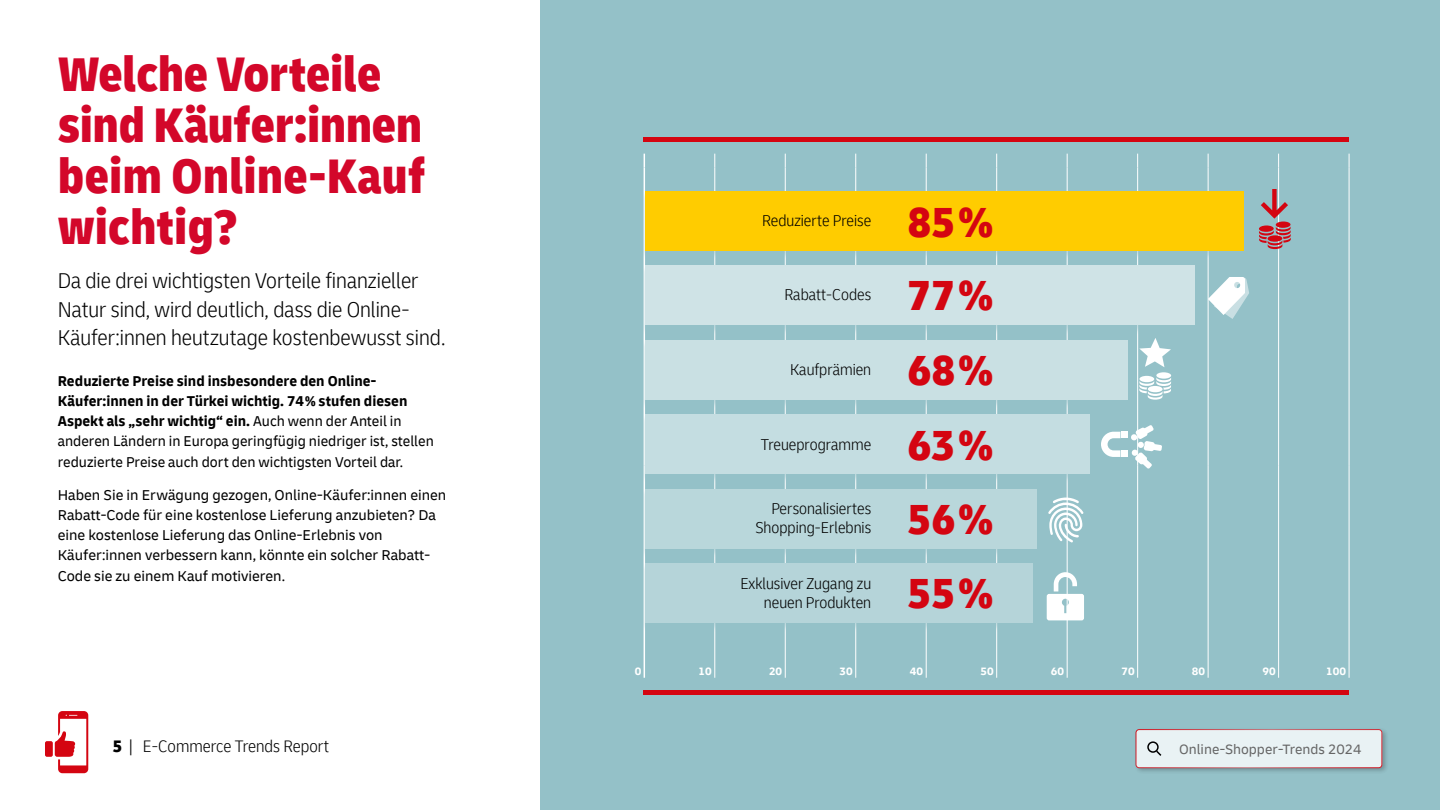
<style>
.page{position:relative;width:1440px;height:810px;background:#fff}
.page>*{position:absolute;margin:0;border:0;box-sizing:border-box;transform-origin:0 0}
.t1{font:900 condensed 51px/51px "Delivery";letter-spacing:-.01em;color:#d3072a}
.t2{font:900 condensed 44.25px/74.4px "Delivery";color:#d40511}
.t3{font:300 condensed 22.5px/28.5px "Delivery";color:#000}
.t4{font:300 condensed 17.55px "Delivery";color:#000}
.t5{font:300 condensed 16.5px/18.9px "Delivery";color:#000;text-align:right}
.t6{font:15px/20.2px "Delivery";color:#000}
.t7{font:14.25px "Delivery";color:#666}
.t8{font:700 11.25px "Delivery";color:#fff}
.s1{font-weight:700}
.s2{font-weight:900}
</style>
<div class="page">
<div style="left:540px;top:0;width:900px;height:810px;background:#94c1c8"></div>
<svg style="left:715px;top:154px;width:1px;height:14px"></svg>
<svg style="left:785px;top:154px;width:1px;height:14px"></svg>
<svg style="left:856px;top:154px;width:1px;height:14px"></svg>
<svg style="left:926px;top:154px;width:1px;height:14px"></svg>
<svg style="left:997px;top:154px;width:1px;height:14px"></svg>
<svg style="left:1067px;top:154px;width:1px;height:14px"></svg>
<svg style="left:1137px;top:154px;width:1px;height:14px"></svg>
<svg style="left:1208px;top:154px;width:1px;height:14px"></svg>
<svg style="left:1278px;top:154px;width:1px;height:14px"></svg>
<svg style="left:1349px;top:154px;width:1px;height:14px"></svg>
<hr style="left:715px;top:168px;width:1px;height:297px;background:#fff">
<hr style="left:785px;top:168px;width:1px;height:297px;background:#fff">
<hr style="left:856px;top:168px;width:1px;height:297px;background:#fff">
<hr style="left:926px;top:168px;width:1px;height:297px;background:#fff">
<hr style="left:997px;top:168px;width:1px;height:297px;background:#fff">
<hr style="left:1067px;top:168px;width:1px;height:297px;background:#fff">
<hr style="left:1137px;top:168px;width:1px;height:297px;background:#fff">
<hr style="left:1208px;top:168px;width:1px;height:297px;background:#fff">
<hr style="left:1278px;top:168px;width:1px;height:297px;background:#fff">
<hr style="left:1349px;top:168px;width:1px;height:297px;background:#fff">
<hr style="left:715px;top:465px;width:1px;height:213px;background:#fff">
<hr style="left:785px;top:465px;width:1px;height:213px;background:#fff">
<hr style="left:856px;top:465px;width:1px;height:213px;background:#fff">
<hr style="left:926px;top:465px;width:1px;height:213px;background:#fff">
<hr style="left:997px;top:465px;width:1px;height:213px;background:#fff">
<hr style="left:1067px;top:465px;width:1px;height:213px;background:#fff">
<hr style="left:1137px;top:465px;width:1px;height:213px;background:#fff">
<hr style="left:1208px;top:465px;width:1px;height:213px;background:#fff">
<hr style="left:1278px;top:465px;width:1px;height:213px;background:#fff">
<hr style="left:1349px;top:465px;width:1px;height:213px;background:#fff">
<svg style="left:644px;top:154px;width:1px;height:14px"></svg>
<hr style="left:644px;top:168px;width:1px;height:297px;background:#fff">
<hr style="left:644px;top:465px;width:1px;height:213px;background:#fff">
<div style="left:641px;top:340px;width:491px;height:68px;background:#94c1c8;opacity:.5"></div>
<div style="left:645px;top:340px;width:483px;height:59px;background:#c9e0e3"></div>
<div style="left:641px;top:265px;width:558px;height:69px;background:#94c1c8"></div>
<div style="left:645px;top:266px;width:549px;height:59px;background:#cfe3e6"></div>
<div style="left:641px;top:191px;width:607px;height:68px;background:#94c1c8"></div>
<div style="left:645px;top:191px;width:599px;height:60px;background:#fc0"></div>
<div style="left:45px;top:741px;width:8px;height:16px;background:#d40511;border-radius:2px"></div>
<svg style="left:55px;top:711px;width:33px;height:62px"></svg>
<div style="left:1134px;top:727px;width:255px;height:47px;background:#000;opacity:.3"></div>
<div style="left:1136px;top:730px;width:246px;height:38px;background:#e9f2f4;border-radius:3px"></div>
<div style="left:1136px;top:729px;width:246px;height:39px;border:1px solid #d40511;border-radius:3px"></div>
<div style="left:1147px;top:741px;width:12px;height:12px;border:2px solid #000;border-radius:50%"></div>
<svg style="left:1155px;top:749px;width:7px;height:7px"></svg>
<svg style="left:1048px;top:498px;width:36px;height:44px"></svg>
<svg style="left:1259px;top:189px;width:32px;height:60px"></svg>
<svg style="left:1139px;top:338px;width:32px;height:62px"></svg>
<svg style="left:1047px;top:572px;width:37px;height:48px"></svg>
<svg style="left:1208px;top:277px;width:41px;height:42px"></svg>
<svg style="left:1101px;top:425px;width:61px;height:44px"></svg>
<div style="left:641px;top:563px;width:396px;height:69px;background:#94c1c8"></div>
<div style="left:645px;top:563px;width:387px;height:60px;background:#b5d4d9"></div>
<div style="left:641px;top:489px;width:400px;height:68px;background:#94c1c8;opacity:.5"></div>
<div style="left:645px;top:489px;width:391px;height:59px;background:#b9d7db"></div>
<div style="left:641px;top:414px;width:453px;height:69px;background:#94c1c8"></div>
<div style="left:645px;top:414px;width:444px;height:60px;background:#c4dde1"></div>
<hr style="left:643px;top:137px;width:706px;height:4px;background:#d40511">
<hr style="left:643px;top:690px;width:706px;height:4px;background:#d40511">
<h1 class="t1" style="left:58px;top:48px;width:369px">Welche Vorteile sind Käufer:innen beim Online-Kauf wichtig?</h1>
<h3 class="t3" style="left:58px;top:268px;width:389px">Da die drei wichtigsten Vorteile finanzieller<br>Natur sind, wird deutlich, dass die Online-<br>Käufer:innen heutzutage kostenbewusst sind.</h3>
<p class="t6" style="left:58px;top:370px;width:378px"><span class="s1">Reduzierte Preise sind insbesondere den Online-Käufer:innen in der Türkei wichtig. 74 % stufen diesen Aspekt als „sehr wichtig“ ein.</span> Auch wenn der Anteil in anderen Ländern in Europa geringfügig niedriger ist, stellen reduzierte Preise auch dort den wichtigsten Vorteil dar.</p>
<p class="t6" style="left:58px;top:484px;width:390px">Haben Sie in Erwägung gezogen, Online-Käufer:innen einen Rabatt-Code für eine kostenlose Lieferung anzubieten? Da eine kostenlose Lieferung das Online-Erlebnis von Käufer:innen verbessern kann, könnte ein solcher Rabatt-Code sie zu einem Kauf motivieren.</p>
<p class="t4" style="left:113px;top:735px;width:218px"><span class="s2">5</span> | E-Commerce Trends Report</p>
<p class="t5" style="left:762px;top:212px;width:111px">Reduzierte Preise</p>
<h2 class="t2" style="left:908px;top:185px;width:87px">85%</h2>
<p class="t5" style="left:784px;top:286px;width:88px">Rabatt-Codes</p>
<h2 class="t2" style="left:908px;top:258px;width:87px">77%</h2>
<p class="t5" style="left:790px;top:362px;width:83px">Kaufprämien</p>
<h2 class="t2" style="left:908px;top:333px;width:87px">68 %</h2>
<p class="t5" style="left:761px;top:436px;width:112px">Treueprogramme</p>
<h2 class="t2" style="left:908px;top:407px;width:87px">63 %<br>56 %</h2>
<p class="t5" style="left:755px;top:500px;width:117px">Personalisiertes<br>Shopping-Erlebnis</p>
<p class="t5" style="left:740px;top:575px;width:132px">Exklusiver Zugang zu neuen Produkten</p>
<h2 class="t2" style="left:908px;top:556px;width:87px">55 %</h2>
<p class="t8" style="left:635px;top:664px;width:8px">0</p>
<p class="t8" style="left:699px;top:664px;width:15px">10</p>
<p class="t8" style="left:769px;top:664px;width:15px">20</p>
<p class="t8" style="left:839px;top:664px;width:15px">30</p>
<p class="t8" style="left:910px;top:664px;width:15px">40</p>
<p class="t8" style="left:980px;top:664px;width:15px">50</p>
<p class="t8" style="left:1051px;top:664px;width:15px">60</p>
<p class="t8" style="left:1121px;top:664px;width:15px">70</p>
<p class="t8" style="left:1192px;top:664px;width:15px">80</p>
<p class="t8" style="left:1262px;top:664px;width:15px">90</p>
<p class="t8" style="left:1326px;top:664px;width:21px">100</p>
<p class="t7" style="left:1179px;top:740px;width:184px">Online-Shopper-Trends 2024</p>
</div>
